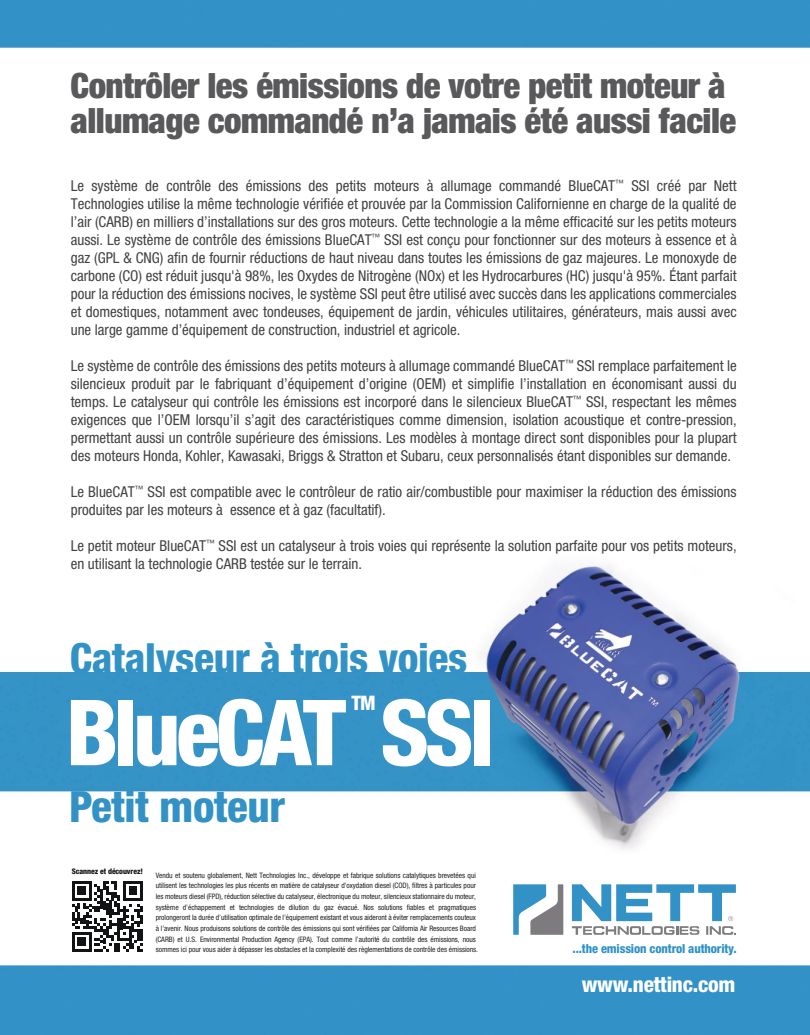
<style>
.page{position:relative;width:810px;height:1035px;background:#fff}
.page>*{position:absolute;margin:0;border:0;box-sizing:border-box;transform-origin:0 0}
.t1{font:800 condensed 91.25px "Helvetica Neue LT Std";letter-spacing:-.05em;color:#fff}
.t2{font:800 condensed 43px "Helvetica Neue LT Std";letter-spacing:-.01em;color:#3292c6}
.t3{font:800 condensed 41.62px "Helvetica Neue LT Std";letter-spacing:-.01em;color:#3292c6}
.t4{font:900 condensed 34.88px/35.2px "Helvetica Neue LT Std";letter-spacing:-.015em;color:#59595c}
.t5{font:800 condensed 21.25px "Helvetica Neue LT Std";letter-spacing:-.01em;color:#fff}
.t6{font:800 condensed 20px "Helvetica Neue LT Std";color:#fff}
.t7{font:condensed 15px/18px "Helvetica Neue LT Std";color:#424142;text-align:justify}
.t8{font:800 condensed 12.38px "Helvetica Neue LT Std";letter-spacing:-.01em;color:#2f92c7}
.t9{font:800 condensed 7.75px "Helvetica Neue LT Std";letter-spacing:-.01em;color:#121314}
.t10{font:condensed 7.5px/10.6px "Helvetica Neue LT Std";letter-spacing:-.005em;color:#241f1f}
</style>
<div class="page">
<img style="left:0;top:0;width:810px;height:1035px">
<svg style="left:72px;top:881px;width:71px;height:71px"></svg>
<svg style="left:513px;top:884px;width:50px;height:51px"></svg>
<svg style="left:572px;top:884px;width:164px;height:51px"></svg>
<h3 class="t4" style="left:71px;top:67px;width:667px">Contrôler les émissions de votre petit moteur à allumage commandé n’a jamais été aussi facile</h3>
<p class="t7" style="left:71px;top:177px;width:668px">Le système de contrôle des émissions des petits moteurs à allumage commandé BlueCAT<sup>™</sup> SSI créé par Nett Technologies utilise la même technologie vérifiée et prouvée par la Commission Californienne en charge de la qualité de l’air (CARB) en milliers d’installations sur des gros moteurs. Cette technologie a la même efficacité sur les petits moteurs aussi. Le système de contrôle des émissions BlueCAT<sup>™</sup> SSI est conçu pour fonctionner sur des moteurs à essence et à gaz (GPL &amp; CNG) afin de fournir réductions de haut niveau dans toutes les émissions de gaz majeures. Le monoxyde de carbone (CO) est réduit jusqu'à 98%, les Oxydes de Nitrogène (NOx) et les Hydrocarbures (HC) jusqu'à 95%. Étant parfait pour la réduction des émissions nocives, le système SSI peut être utilisé avec succès dans les applications commerciales et domestiques, notamment avec tondeuses, équipement de jardin, véhicules utilitaires, générateurs, mais aussi avec une large gamme d’équipement de construction, industriel et agricole.</p>
<p class="t7" style="left:71px;top:357px;width:668px">Le système de contrôle des émissions des petits moteurs à allumage commandé BlueCAT<sup>™</sup> SSI remplace parfaitement le silencieux produit par le fabriquant d’équipement d’origine (OEM) et simplifie l’installation en économisant aussi du temps. Le catalyseur qui contrôle les émissions est incorporé dans le silencieux BlueCAT<sup>™</sup> SSI, respectant les mêmes exigences que l’OEM lorsqu’il s’agit des caractéristiques comme dimension, isolation acoustique et contre-pression, permettant aussi un contrôle supérieure des émissions. Les modèles à montage direct sont disponibles pour la plupart des moteurs Honda, Kohler, Kawasaki, Briggs &amp; Stratton et Subaru, ceux personnalisés étant disponibles sur demande.</p>
<p class="t7" style="left:71px;top:483px;width:667px">Le BlueCAT<sup>™</sup> SSI est compatible avec le contrôleur de ratio air/combustible pour maximiser la réduction des émissions produites par les moteurs à essence et à gaz (facultatif).</p>
<p class="t7" style="left:71px;top:537px;width:667px">Le petit moteur BlueCAT<sup>™</sup> SSI est un catalyseur à trois voies qui représente la solution parfaite pour vos petits moteurs, en utilisant la technologie CARB testée sur le terrain.</p>
<h3 class="t3" style="left:70px;top:632px;width:399px">Catalyseur à trois voies</h3>
<h1 class="t1" style="left:66px;top:676px;width:430px">BlueCAT SSI</h1>
<h2 class="t2" style="left:69px;top:780px;width:218px">Petit moteur</h2>
<h3 class="t6" style="left:352px;top:691px;width:26px">TM</h3>
<p class="t9" style="left:72px;top:866px;width:73px">Scannez et découvrez!</p>
<p class="t10" style="left:156px;top:870px;width:324px">Vendu et soutenu globalement, Nett Technologies Inc., développe et fabrique solutions catalytiques brevetées qui utilisent les technologies les plus récents en matière de catalyseur d’oxydation diesel (COD), filtres à particules pour les moteurs diesel (FPD), réduction sélective du catalyseur, électronique du moteur, silencieux stationnaire du moteur, système d’échappement et technologies de dilution du gaz évacué. Nos solutions fiables et pragmatiques prolongeront la durée d’utilisation optimale de l’équipement existant et vous aideront à éviter remplacements couteux à l’avenir. Nous produisons solutions de contrôle des émissions qui sont vérifiées par California Air Resources Board (CARB) et U.S. Environmental Production Agency (EPA). Tout comme l’autorité du contrôle des émissions, nous sommes ici pour vous aider à dépasser les obstacles et la complexité des règlementations de contrôle des émissions.</p>
<p class="t8" style="left:573px;top:941px;width:166px">...the emission control authority.</p>
<h3 class="t5" style="left:582px;top:971px;width:155px">www.nettinc.com</h3>
</div>
